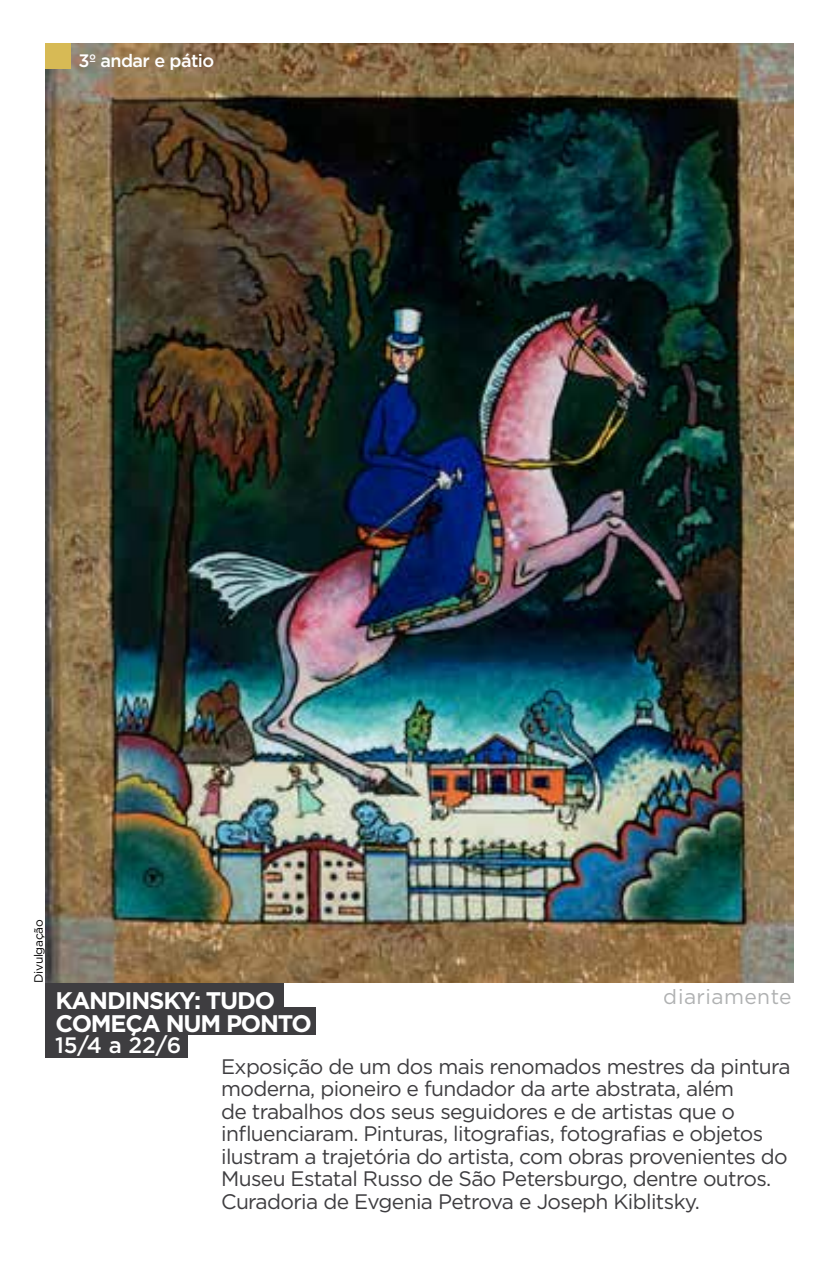
<style>
.page{position:relative;width:825px;height:1276px;background:#fff}
.page>*{position:absolute;margin:0;border:0;box-sizing:border-box;transform-origin:0 0}
.t1{font:700 24px/23.7px "Gotham";letter-spacing:-.05em;color:#fff}
.t2{font:500 22.2px "Gotham";color:#fff}
.t3{font:21px/22.5px "Gotham";letter-spacing:-.03em;color:#3e3d40}
.t4{font:21px "Gotham";letter-spacing:.02em;color:#9c9e9f}
.t5{font:500 18px "Gotham";letter-spacing:-.03em;color:#fff}
.t6{font:12px "Gotham";letter-spacing:-.03em;color:#000}
</style>
<div class="page">
<img style="left:45px;top:43px;width:748px;height:940px">
<svg style="left:45px;top:43px;width:26px;height:26px"></svg>
<div style="left:45px;top:983px;width:239px;height:27px;background:#3e3d40"></div>
<div style="left:45px;top:1007px;width:270px;height:28px;background:#3e3d40"></div>
<div style="left:45px;top:1032px;width:143px;height:25px;background:#3e3d40"></div>
<p class="t5" style="left:78px;top:51px;width:137px">3º andar e pátio</p>
<p class="t6" style="left:32px;top:983px;width:65px;rotate:-90deg">Divulgação</p>
<p class="t4" style="left:664px;top:985px;width:129px">diariamente</p>
<p class="t1" style="left:56px;top:987px;width:258px">KANDINSKY: TUDO<br>COMEÇA NUM PONTO</p>
<p class="t2" style="left:55px;top:1033px;width:128px">15/4 a 22/6</p>
<p class="t3" style="left:221px;top:1054px;width:571px">Exposição de um dos mais renomados mestres da pintura moderna, pioneiro e fundador da arte abstrata, além<br>de trabalhos dos seus seguidores e de artistas que o influenciaram. Pinturas, litografias, fotografias e objetos ilustram a trajetória do artista, com obras provenientes do Museu Estatal Russo de São Petersburgo, dentre outros.<br>Curadoria de Evgenia Petrova e Joseph Kiblitsky.</p>
</div>
